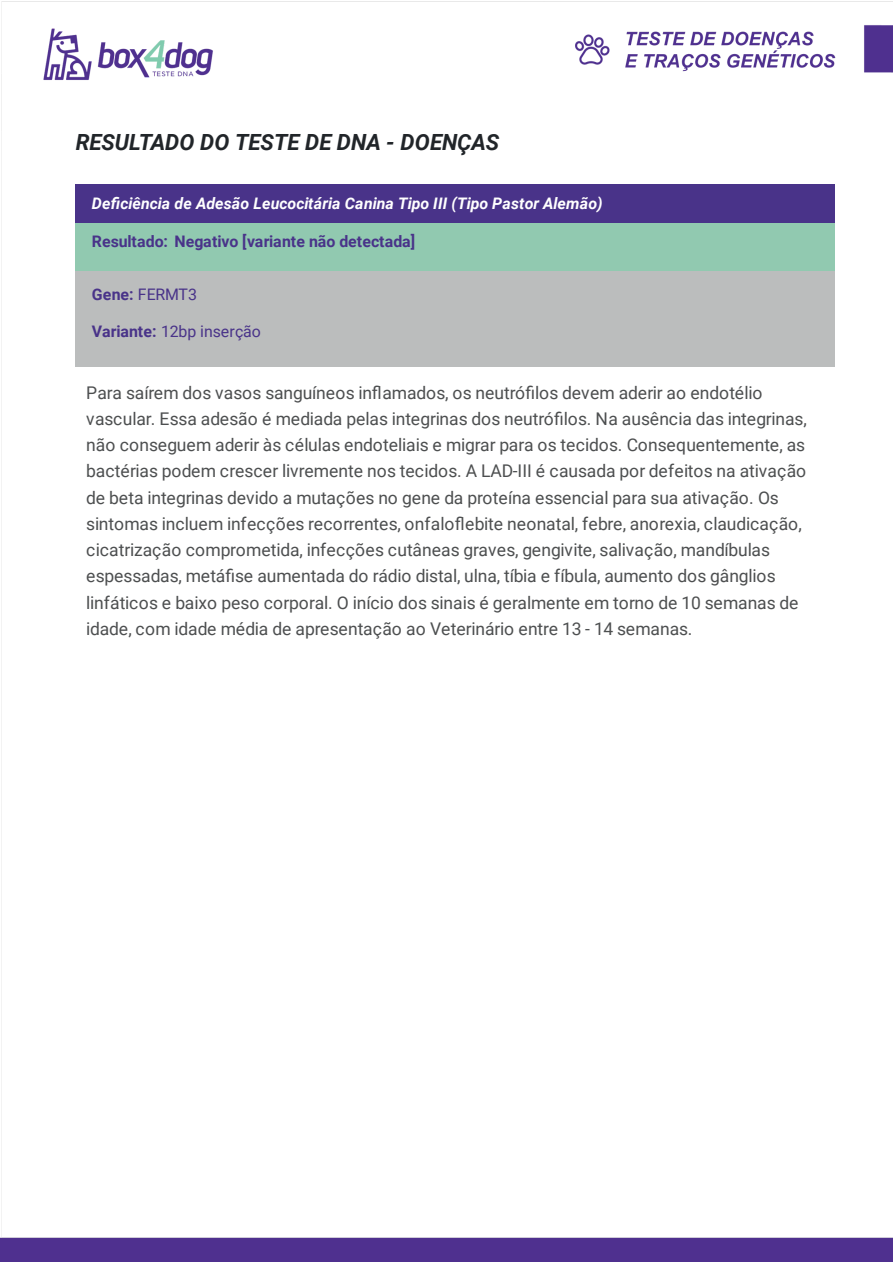
<style>
.page{position:relative;width:893px;height:1263px;background:#fff}
.page>*{position:absolute;margin:0;border:0;box-sizing:border-box;transform-origin:0 0}
.t1{font:italic 700 22.2px "Roboto";color:#212529}
.t2{font:17.55px/26.2px "Roboto";letter-spacing:-.005em;color:#4d4f50}
.t3{font:italic 700 15.9px "Roboto";color:#fff}
.t4{font:700 15.9px "Roboto";color:#493389}
.t5{font:15.9px "Roboto";letter-spacing:-.01em;color:#493389}
.s1{font-weight:700}
</style>
<div class="page">
<img style="left:0;top:1px;width:892px;height:1260px">
<div style="left:76px;top:184px;width:758px;height:40px;background:#493389"></div>
<div style="left:76px;top:224px;width:758px;height:47px;background:#91c9b0"></div>
<div style="left:76px;top:271px;width:758px;height:96px;background:#bbbdbd"></div>
<p class="t1" style="left:76px;top:130px;width:425px">RESULTADO DO TESTE DE DNA - DOENÇAS</p>
<p class="t3" style="left:92px;top:194px;width:512px">Deficiência de Adesão Leucocitária Canina Tipo III (Tipo Pastor Alemão)</p>
<p class="t4" style="left:92px;top:232px;width:325px">Resultado: Negativo [variante não detectada]</p>
<p class="t5" style="left:92px;top:285px;width:107px"><span class="s1">Gene:</span> FERMT3</p>
<p class="t5" style="left:92px;top:322px;width:170px"><span class="s1">Variante:</span> 12bp inserção</p>
<p class="t2" style="left:86px;top:379px;width:722px">Para saírem dos vasos sanguíneos inflamados, os neutrófilos devem aderir ao endotélio vascular. Essa adesão é mediada pelas integrinas dos neutrófilos. Na ausência das integrinas, não conseguem aderir às células endoteliais e migrar para os tecidos. Consequentemente, as bactérias podem crescer livremente nos tecidos. A LAD-III é causada por defeitos na ativação de beta integrinas devido a mutações no gene da proteína essencial para sua ativação. Os sintomas incluem infecções recorrentes, onfaloflebite neonatal, febre, anorexia, claudicação, cicatrização comprometida, infecções cutâneas graves, gengivite, salivação, mandíbulas espessadas, metáfise aumentada do rádio distal, ulna, tíbia e fíbula, aumento dos gânglios linfáticos e baixo peso corporal. O início dos sinais é geralmente em torno de 10 semanas de idade, com idade média de apresentação ao Veterinário entre 13 - 14 semanas.</p>
</div>
